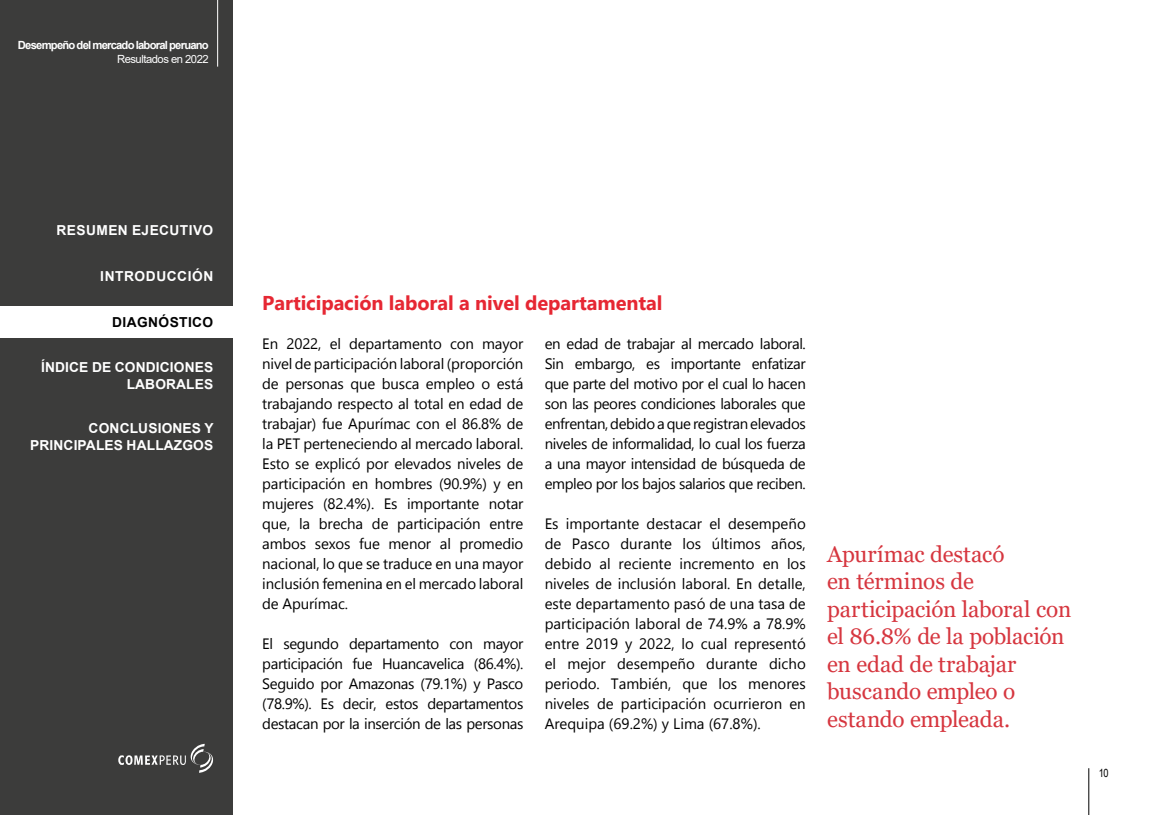
<style>
.page{position:relative;width:1152px;height:815px;background:#fff}
.page>*{position:absolute;margin:0;border:0;box-sizing:border-box;transform-origin:0 0}
.t1{font:22.5px/27.5px "Georgia";letter-spacing:-.01em;color:#d6363f}
.t2{font:700 20px "Gadugi";letter-spacing:-.005em;color:#e62733}
.t3{font:15px/20px "Gadugi";letter-spacing:-.015em;color:#000;text-align:justify}
.t4{font:700 13.75px/16.2px "Arial";letter-spacing:.01em;color:#fff;text-align:right}
.t5{font:700 13.75px "Arial";letter-spacing:.03em;color:#fff}
.t6{font:700 13.75px "Arial";letter-spacing:.04em;color:#fff}
.t7{font:700 13.75px "Arial";letter-spacing:.03em;color:#000}
.t8{font:700 11.25px "Arial";letter-spacing:-.07em;color:#fff}
.t9{font:11.25px "Arial";letter-spacing:-.04em;color:#fff}
.t10{font:11.25px "Arial Narrow";color:#000}
</style>
<div class="page">
<hr style="left:1088px;top:768px;width:1px;height:47px;background:#000">
<div style="left:0;top:0;width:232px;height:815px;background:#3c3c3b"></div>
<svg style="left:118px;top:744px;width:95px;height:29px"></svg>
<hr style="left:217px;top:0;width:1px;height:67px;background:#fff">
<div style="left:0;top:306px;width:232px;height:32px;background:#fff"></div>
<p class="t8" style="left:18px;top:37px;width:192px">Desempeño del mercado laboral peruano</p>
<p class="t9" style="left:117px;top:51px;width:93px">Resultados en 2022</p>
<p class="t5" style="left:57px;top:220px;width:158px">RESUMEN EJECUTIVO</p>
<p class="t6" style="left:100px;top:266px;width:114px">INTRODUCCIÓN</p>
<p class="t7" style="left:112px;top:312px;width:103px">DIAGNÓSTICO</p>
<p class="t4" style="left:41px;top:360px;width:174px">ÍNDICE DE CONDICIONES<br>LABORALES</p>
<p class="t4" style="left:30px;top:421px;width:185px">CONCLUSIONES Y<br>PRINCIPALES HALLAZGOS</p>
<h2 class="t2" style="left:262px;top:291px;width:402px">Participación laboral a nivel departamental</h2>
<p class="t3" style="left:262px;top:333px;width:263px">En 2022, el departamento con mayor nivel de participación laboral (proporción de personas que busca empleo o está trabajando respecto al total en edad de trabajar) fue Apurímac con el 86.8% de la PET perteneciendo al mercado laboral.<br>Esto se explicó por elevados niveles de participación en hombres (90.9%) y en mujeres (82.4%). Es importante notar que, la brecha de participación entre ambos sexos fue menor al promedio nacional, lo que se traduce en una mayor inclusión femenina en el mercado laboral de Apurímac.</p>
<p class="t3" style="left:262px;top:633px;width:263px">El segundo departamento con mayor participación fue Huancavelica (86.4%).<br>Seguido por Amazonas (79.1%) y Pasco (78.9%). Es decir, estos departamentos destacan por la inserción de las personas</p>
<p class="t3" style="left:544px;top:333px;width:263px">en edad de trabajar al mercado laboral.<br>Sin embargo, es importante enfatizar que parte del motivo por el cual lo hacen son las peores condiciones laborales que enfrentan, debido a que registran elevados niveles de informalidad, lo cual los fuerza a una mayor intensidad de búsqueda de empleo por los bajos salarios que reciben.</p>
<p class="t3" style="left:544px;top:513px;width:263px">Es importante destacar el desempeño de Pasco durante los últimos años, debido al reciente incremento en los niveles de inclusión laboral. En detalle, este departamento pasó de una tasa de participación laboral de 74.9% a 78.9% entre 2019 y 2022, lo cual representó el mejor desempeño durante dicho periodo. También, que los menores niveles de participación ocurrieron en Arequipa (69.2%) y Lima (67.8%).</p>
<h1 class="t1" style="left:827px;top:541px;width:246px">Apurímac destacó<br>en términos de participación laboral con el 86.8% de la población en edad de trabajar buscando empleo o estando empleada.</h1>
<p class="t10" style="left:1098px;top:765px;width:12px">10</p>
</div>
